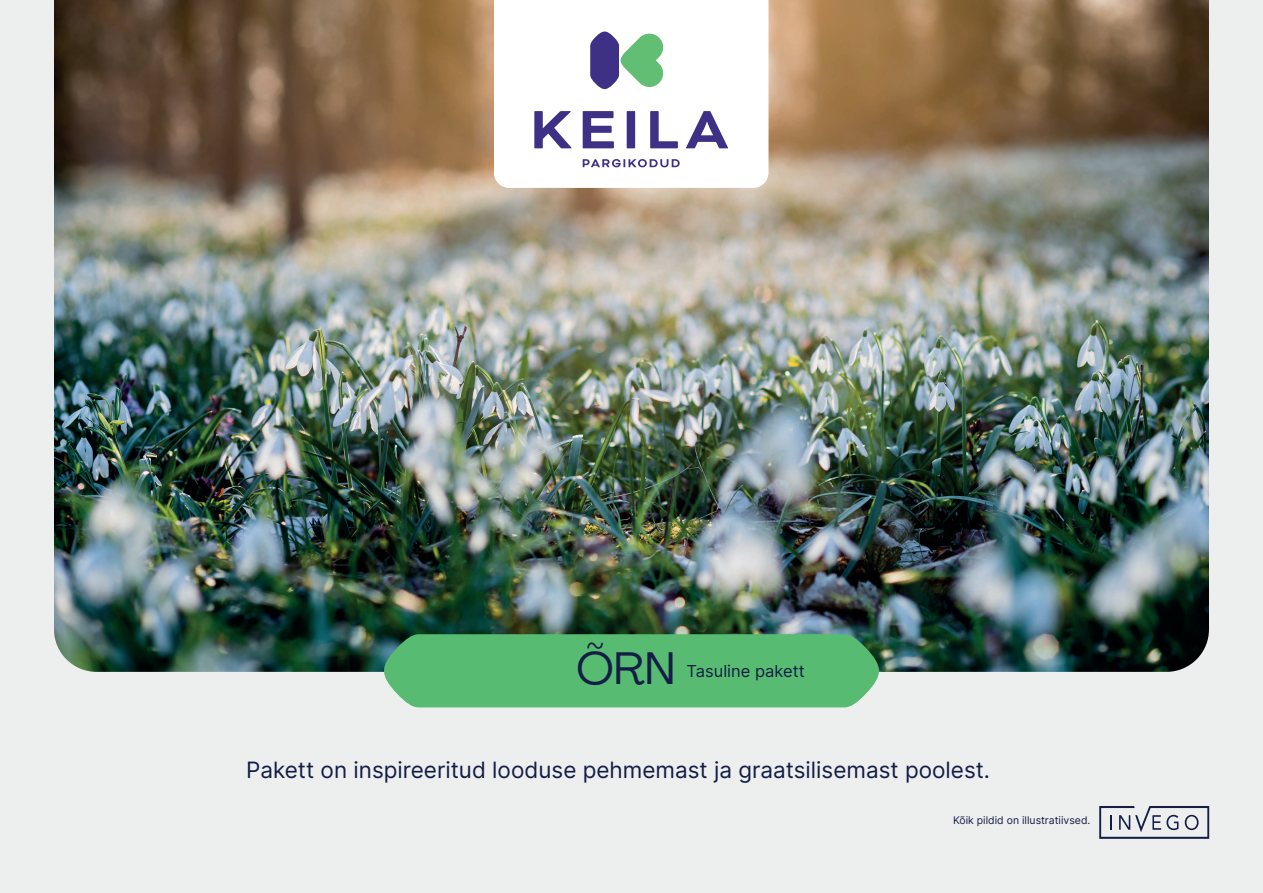
<style>
.page{position:relative;width:1263px;height:893px;background:#edefee}
.page>*{position:absolute;margin:0;border:0;box-sizing:border-box;transform-origin:0 0}
.t1{font:45px "Agrandir";color:#131d46}
.t2{font:22.5px "Inter";color:#131d46}
.t3{font:16.5px "Inter";color:#131d46}
.t4{font:10.5px "Inter";color:#131d46}
</style>
<div class="page">
<img style="left:54px;top:0;width:1155px;height:672px">
<svg style="left:380px;top:634px;width:503px;height:73px;background:#59b973"></svg>
<svg style="left:1099px;top:806px;width:110px;height:33px"></svg>
<div style="left:494px;top:0;width:274px;height:188px;background:#fff"></div>
<svg style="left:583px;top:159px;width:97px;height:8px"></svg>
<svg style="left:590px;top:30px;width:74px;height:61px;background:#8ba7a7"></svg>
<svg style="left:534px;top:111px;width:37px;height:37px"></svg>
<svg style="left:583px;top:111px;width:31px;height:37px"></svg>
<div style="left:627px;top:111px;width:8px;height:37px;background:#3e3084"></div>
<svg style="left:650px;top:111px;width:28px;height:37px"></svg>
<svg style="left:686px;top:111px;width:42px;height:37px;background:#a9a2c8"></svg>
<h1 class="t1" style="left:576px;top:640px;width:100px">ÕRN</h1>
<p class="t3" style="left:686px;top:659px;width:120px">Tasuline pakett</p>
<p class="t2" style="left:246px;top:753px;width:745px">Pakett on inspireeritud looduse pehmemast ja graatsilisemast poolest.</p>
<p class="t4" style="left:953px;top:812px;width:139px">Kõik pildid on illustratiivsed.</p>
</div>
